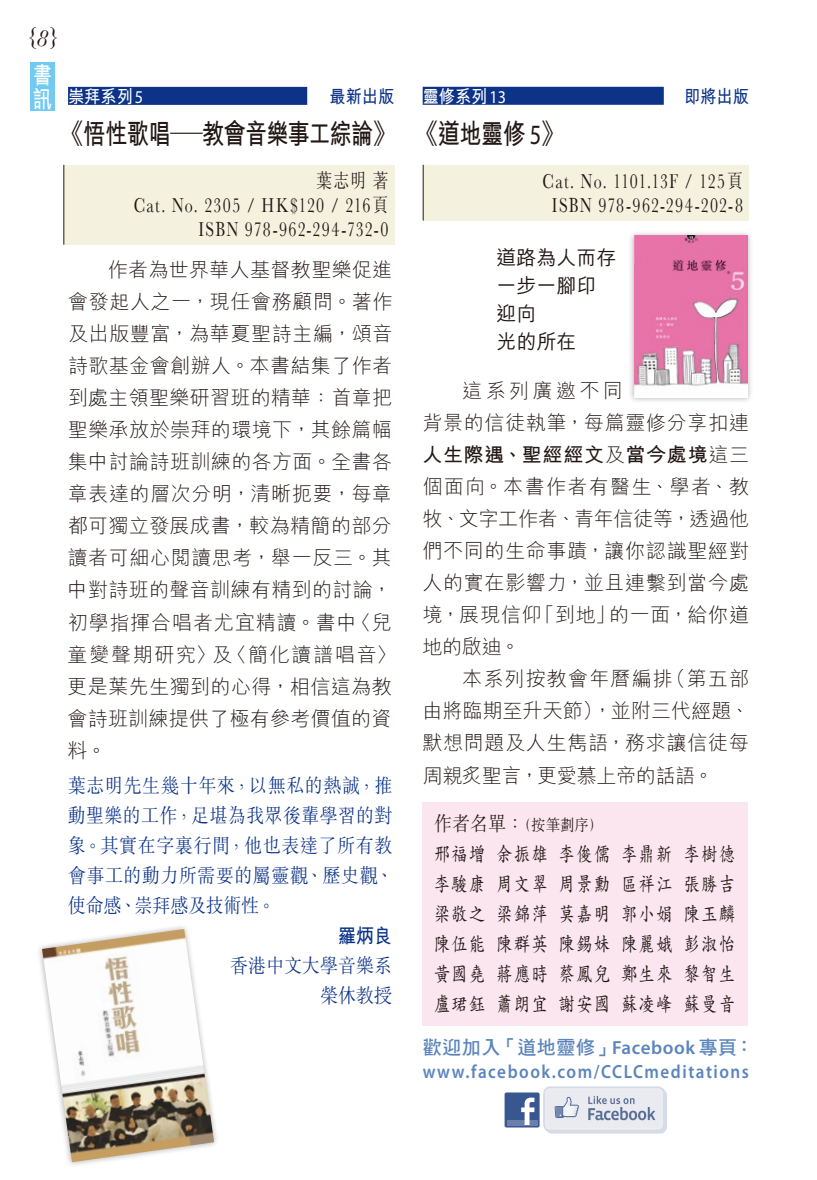
<style>
.page{position:relative;width:817px;height:1180px;background:#fff}
.page>*{position:absolute;margin:0;border:0;box-sizing:border-box;transform-origin:0 0}
.t1{font:700 28px "M Hei HK";letter-spacing:-.025em;color:#221815;scale:.85 1}
.t2{font:italic 24px "Baskerville";color:#221815}
.t3{font:700 24px/24px "M Hei HK";color:#fff;scale:.8 1}
.t4{font:21px/24px "Baskerville";letter-spacing:.07em;color:#221815;text-align:right;scale:.76 1}
.t5{font:300 20px/32px "M Hei HK";letter-spacing:.02em;color:#221815}
.t6{font:20px/30px "DF Li Kai Shu Std W5";letter-spacing:.1em;color:#221815;text-align:justify;scale:.8 1}
.t7{font:300 20px/30px "M Sung HK";letter-spacing:.02em;color:#0c3388;text-align:justify;scale:.9 1}
.t8{font:500 20px/28px "M Hei HK";color:#221815}
.t9{font:300 20px/30px "M Sung HK";color:#0c3388;text-align:right;scale:.9 1}
.t10{font:300 20px "M Sung HK";color:#221815;scale:.8 1}
.t11{font:700 20px "M Hei HK";color:#0c3388;scale:.9 1}
.t12{font:600 19px "Myriad Pro";letter-spacing:.09em;color:#5b85bc;scale:.9 1}
.t13{font:19px "DF Hei Std W7";letter-spacing:.03em;color:#5b85bc}
.t14{font:700 18px "M Hei HK";color:#fff;scale:.9 1}
.t15{font:700 18px "M Hei HK";color:#0c3388;scale:.9 1}
.t16{font:300 16px "M Sung HK";color:#221815;scale:.9 1}
.s1{font-family:"Myriad Pro";font-weight:400}
.s2{font-family:"M Sung HK";font-weight:300;font-size:20px}
.s3{font-weight:700}
.s4{font-size:20px}
.s5{font-family:"Myriad Pro";font-weight:600}
</style>
<div class="page">
<div style="left:68px;top:87px;width:239px;height:18px;background:#0c3388"></div>
<div style="left:64px;top:165px;width:330px;height:80px;background:#f5f1df"></div>
<hr style="left:63px;top:165px;width:1px;height:80px;background:#221815">
<img style="left:42px;top:928px;width:172px;height:233px">
<div style="left:422px;top:87px;width:241px;height:18px;background:#0c3388"></div>
<div style="left:423px;top:165px;width:325px;height:55px;background:#f5f1df"></div>
<hr style="left:422px;top:165px;width:1px;height:55px;background:#221815">
<div style="left:422px;top:802px;width:325px;height:223px;background:#fbe6ef"></div>
<div style="left:628px;top:229px;width:124px;height:174px;background:#221815;opacity:.35"></div>
<img style="left:634px;top:236px;width:113px;height:161px">
<div style="left:504px;top:1092px;width:35px;height:35px;background:#385690;border-radius:2px"></div>
<div style="left:507px;top:1119px;width:30px;height:5px;background:#6b7fab"></div>
<svg style="left:521px;top:1097px;width:13px;height:27px"></svg>
<svg style="left:543px;top:1086px;width:124px;height:47px"></svg>
<div style="left:30px;top:62px;width:25px;height:49px;background:#72caf3"></div>
<p class="t2" style="left:26px;top:21px;width:34px">{8}</p>
<p class="t3" style="left:33px;top:61px;width:25px">書訊</p>
<p class="t14" style="left:68px;top:83px;width:85px">崇拜系列<span class="s1">5</span></p>
<p class="t15" style="left:329px;top:83px;width:73px">最新出版</p>
<h1 class="t1" style="left:60px;top:114px;width:398px">《悟性歌唱─教會音樂事工綜論》</h1>
<p class="t10" style="left:316px;top:167px;width:92px">葉志明著</p>
<p class="t4" style="left:134px;top:193px;width:337px">Cat. No. 2305 / HK$120 / 216<span class="s2">頁<br></span>ISBN 978-962-294-732-0</p>
<p class="t5" style="left:67px;top:253px;width:331px;text-indent:40px">作者為世界華人基督教聖樂促進會發起人之一，現任會務顧問。著作及出版豐富，為華夏聖詩主編，頌音詩歌基金會創辦人。本書結集了作者到處主領聖樂研習班的精華：首章把聖樂承放於崇拜的環境下，其餘篇幅集中討論詩班訓練的各方面。全書各章表達的層次分明，清晰扼要，每章都可獨立發展成書，較為精簡的部分讀者可細心閱讀思考，舉一反三。其中對詩班的聲音訓練有精到的討論，初學指揮合唱者尤宜精讀。書中〈兒童變聲期研究〉及〈簡化讀譜唱音〉更是葉先生獨到的心得，相信這為教會詩班訓練提供了極有參考價值的資料。</p>
<p class="t7" style="left:68px;top:770px;width:363px">葉志明先生幾十年來，以無私的熱誠，推動聖樂的工作，足堪為我眾後輩學習的對象。其實在字裏行間，他也表達了所有教會事工的動力所需要的屬靈觀、歷史觀、使命感、崇拜感及技術性。</p>
<p class="t11" style="left:338px;top:921px;width:61px">羅炳良</p>
<p class="t9" style="left:230px;top:950px;width:181px">香港中文大學音樂系榮休教授</p>
<p class="t14" style="left:422px;top:83px;width:94px">靈修系列<span class="s1">13</span></p>
<p class="t15" style="left:684px;top:83px;width:73px">即將出版</p>
<h1 class="t1" style="left:414px;top:113px;width:178px">《道地靈修 <span class="s1">5</span>》</h1>
<p class="t4" style="left:542px;top:169px;width:265px;text-align:center">Cat. No. 1101.13F / 125<span class="s2">頁<br></span>ISBN 978-962-294-202-8</p>
<p class="t8" style="left:496px;top:242px;width:121px">道路為人而存一步一腳印迎向<br>光的所在</p>
<p class="t5" style="left:422px;top:374px;width:328px;text-indent:40px">這系列廣邀不同<br>背景的信徒執筆，每篇靈修分享扣連<span class="s3">人生際遇、聖經經文</span>及<span class="s3">當今處境</span>這三個面向。本書作者有醫生、學者、教牧、文字工作者、青年信徒等，透過他們不同的生命事蹟，讓你認識聖經對人的實在影響力，並且連繫到當今處境，展現信仰「到地」的一面，給你道地的啟迪。</p>
<p class="t5" style="left:422px;top:662px;width:329px;text-align:justify;text-indent:40px">本系列按教會年曆編排（第五部由將臨期至升天節），並附三代經題、默想問題及人生雋語，務求讓信徒每周親炙聖言，更愛慕上帝的話語。</p>
<p class="t16" style="left:434px;top:814px;width:190px"><span class="s4">作者名單：</span>（按筆劃序）</p>
<p class="t6" style="left:434px;top:838px;width:378px">邢福增 余振雄 李俊儒 李鼎新 李樹德李駿康 周文翠 周景勳 區祥江 張勝吉梁敬之 梁錦萍 莫嘉明 郭小娟 陳玉麟陳伍能 陳群英 陳錫妹 陳麗娥 彭淑怡黃國堯 蔣應時 蔡鳳兒 鄭生來 黎智生盧珺鈺 蕭朗宜 謝安國 蘇凌峰 蘇曼音</p>
<p class="t13" style="left:422px;top:1036px;width:332px">歡迎加入「道地靈修」<span class="s5">Facebook</span> 專頁：</p>
<p class="t12" style="left:422px;top:1059px;width:364px">www.facebook.com/CCLCmeditations</p>
</div>
